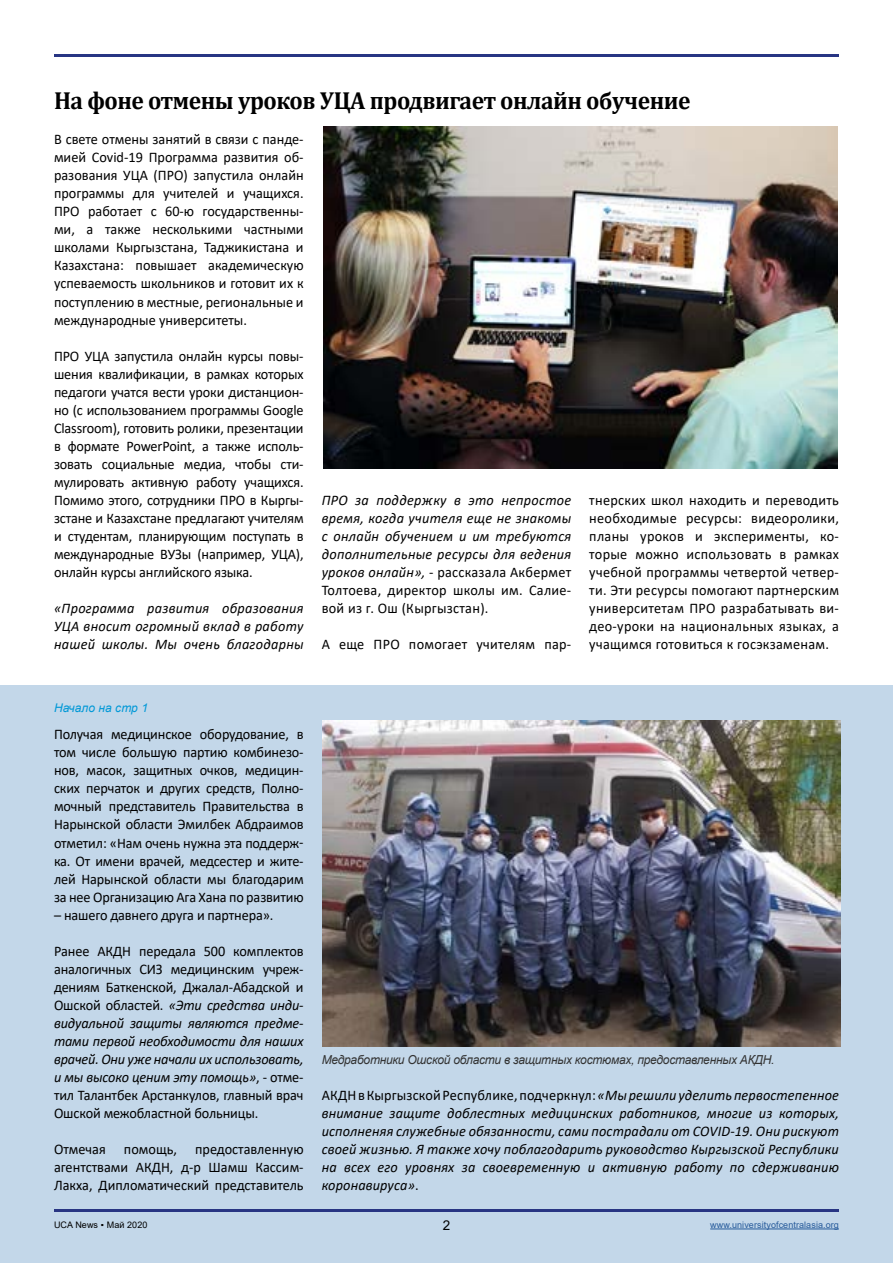
<style>
.page{position:relative;width:893px;height:1263px;background:#fff}
.page>*{position:absolute;margin:0;border:0;box-sizing:border-box;transform-origin:0 0}
.t1{font:700 24.75px "Cambria";letter-spacing:-.02em;color:#000;scale:.95 1}
.t2{font:14.7px/18px "Calibri";letter-spacing:-.01em;color:#000;text-align:justify}
.t3{font:italic 14.7px/18px "Calibri";letter-spacing:.02em;color:#000;text-align:justify}
.t4{font:14.7px "Calibri";letter-spacing:.02em;color:#000}
.t5{font:13.5px "Arial";color:#000}
.t6{font:italic 12.3px "Arial";letter-spacing:-.02em;color:#333}
.t7{font:italic 12px "Arial";letter-spacing:.005em;color:#0098d7}
.t8{font:9px "Arial";letter-spacing:.01em;color:#275b9b}
.t9{font:9px "Arial";letter-spacing:.01em;color:#000}
.s1{font-style:normal}
.s2{font-style:italic}
</style>
<div class="page">
<div style="left:0;top:685px;width:893px;height:578px;background:#c3d7e9"></div>
<hr style="left:54px;top:1209px;width:785px;height:2px;background:#283583">
<hr style="left:54px;top:54px;width:785px;height:3px;background:#283583">
<img style="left:322px;top:721px;width:518px;height:325px">
<img style="left:324px;top:126px;width:513px;height:343px">
<hr style="left:710px;top:1228px;width:129px;height:1px;background:#275b9b">
<h1 class="t1" style="left:54px;top:83px;width:672px">На фоне отмены уроков УЦА продвигает онлайн обучение</h1>
<p class="t2" style="left:54px;top:130px;width:251px">В свете отмены занятий в связи с панде&shy;мией Covid-19 Программа развития об&shy;разования УЦА (ПРО) запустила онлайн программы для учителей и учащихся.<br>ПРО работает с 60-ю государственны&shy;ми, а также несколькими частными школами Кыргызстана, Таджикистана и Казахстана: повышает академическую успеваемость школьников и готовит их к поступлению в местные, региональные и международные университеты.</p>
<p class="t2" style="left:54px;top:346px;width:251px">ПРО УЦА запустила онлайн курсы повы&shy;шения квалификации, в рамках которых педагоги учатся вести уроки дистанцион&shy;но (с использованием программы Google Classroom), готовить ролики, презентации в формате PowerPoint, а также исполь&shy;зовать социальные медиа, чтобы сти&shy;мулировать активную работу учащихся.<br>Помимо этого, сотрудники ПРО в Кыргы&shy;зстане и Казахстане предлагают учителям и студентам, планирующим поступать в международные ВУЗы (например, УЦА), онлайн курсы английского языка.</p>
<p class="t3" style="left:54px;top:598px;width:251px">«Программа развития образования УЦА вносит огромный вклад в работу нашей школы. Мы очень благодарны</p>
<p class="t3" style="left:322px;top:490px;width:251px">ПРО за поддержку в это непростое время, когда учителя еще не знакомы с онлайн обучением и им требуются дополнительные ресурсы для ведения уроков онлайн», <span class="s1">- рассказала Акбермет Толтоева, директор школы им. Салие&shy;вой из г. Ош (Кыргызстан).</span></p>
<p class="t4" style="left:322px;top:634px;width:251px">А еще ПРО помогает учителям пар-</p>
<p class="t2" style="left:589px;top:491px;width:251px">тнерских школ находить и переводить необходимые ресурсы: видеоролики, планы уроков и эксперименты, ко&shy;торые можно использовать в рамках учебной программы четвертой четвер&shy;ти. Эти ресурсы помогают партнерским университетам ПРО разрабатывать ви&shy;део-уроки на национальных языках, а учащимся готовиться к госэкзаменам.</p>
<p class="t7" style="left:54px;top:700px;width:96px">Начало на стр 1</p>
<p class="t2" style="left:54px;top:725px;width:251px">Получая медицинское оборудование, в том числе большую партию комбинезо&shy;нов, масок, защитных очков, медицин&shy;ских перчаток и других средств, Полно&shy;мочный представитель Правительства в Нарынской области Эмилбек Абдраимов отметил: «Нам очень нужна эта поддерж&shy;ка. От имени врачей, медсестер и жите&shy;лей Нарынской области мы благодарим за нее Организацию Ага Хана по развитию</p>
<p class="t2" style="left:54px;top:905px;width:221px">– нашего давнего друга и партнера».</p>
<p class="t2" style="left:54px;top:941px;width:251px">Ранее АКДН передала 500 комплектов аналогичных СИЗ медицинским учреж&shy;дениям Баткенской, Джалал-Абадской и Ошской областей. <span class="s2">«Эти средства инди&shy;видуальной защиты являются предме&shy;тами первой необходимости для наших врачей. Они уже начали их использовать, и мы высоко ценим эту помощь»</span>, - отме&shy;тил Талантбек Арстанкулов, главный врач Ошской межобластной больницы.</p>
<p class="t2" style="left:54px;top:1140px;width:251px">Отмечая помощь, предоставленную агентствами АКДН, д-р Шамш Кассим-Лакха, Дипломатический представитель</p>
<p class="t6" style="left:322px;top:1051px;width:454px">Медработники Ошской области в защитных костюмах, предоставленных АКДН.</p>
<p class="t3" style="left:322px;top:1085px;width:519px"><span class="s1">АКДН в Кыргызской Республике, подчеркнул:</span> «Мы решили уделить первостепенное внимание защите доблестных медицинских работников, многие из которых, исполненяя служебные обязанности, сами пострадали от COVID-19. Они рискуют своей жизнью. Я также хочу поблагодарить руководство Кыргызской Республики на всех его уровнях за своевременную и активную работу по сдерживанию коронавируса»<span class="s1">.</span></p>
<p class="t9" style="left:54px;top:1218px;width:95px">UCA News ▪ Май 2020</p>
<p class="t5" style="left:443px;top:1215px;width:9px">2</p>
<p class="t8" style="left:710px;top:1218px;width:130px">www.universityofcentralasia.org</p>
</div>
